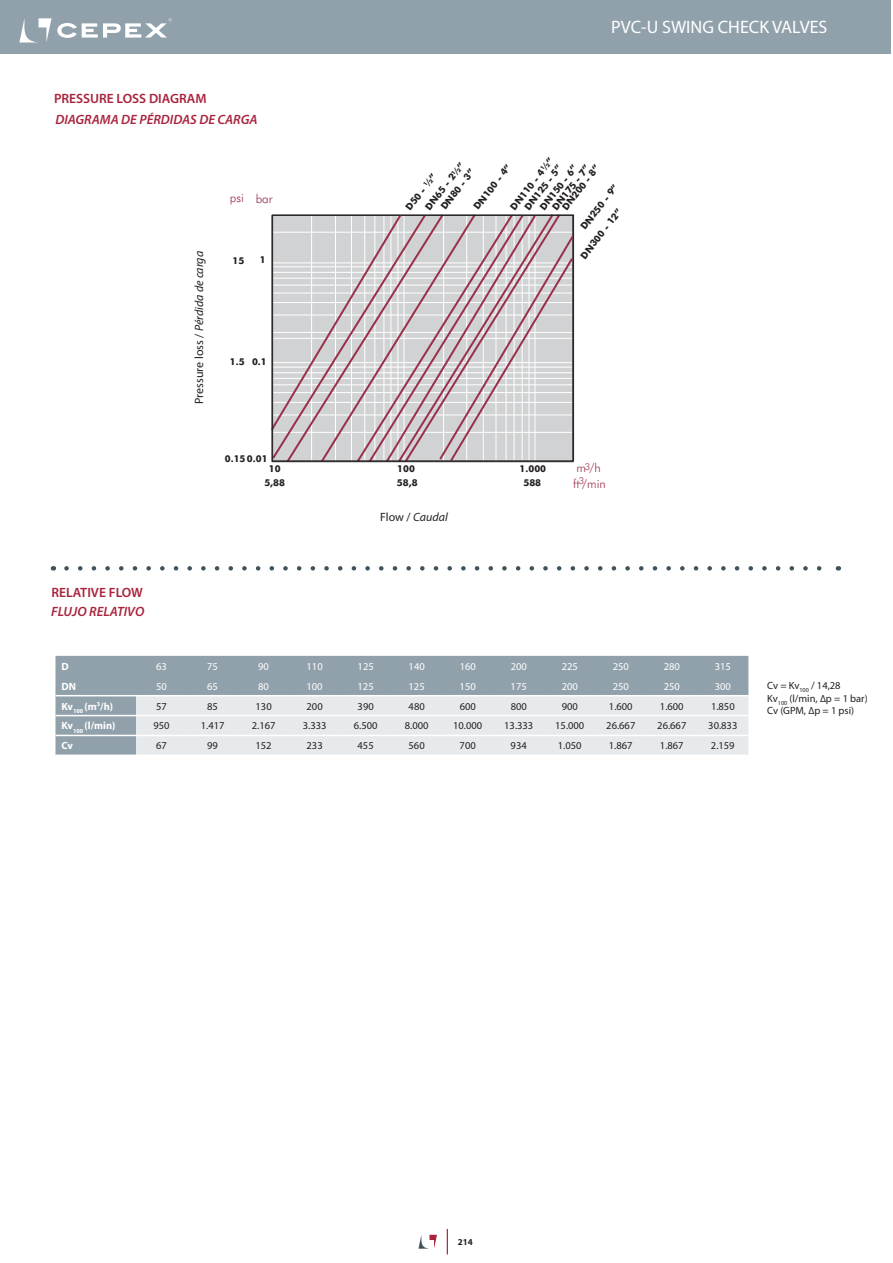
<style>
.page{position:relative;width:893px;height:1263px;background:#fff}
.page>*{position:absolute;margin:0;border:0;box-sizing:border-box;transform-origin:0 0}
.t1{font:18px "Myriad Pro";color:#fff}
.t2{font:italic 600 13.5px "Myriad Pro";color:#a9233d}
.t3{font:600 13.5px "Myriad Pro";color:#a9233d}
.t4{font:300 12.15px/16.5px "Futura BT";color:#9a314c}
.t5{font:italic 12px "Myriad Pro";color:#231f20}
.t6{font:300 10.8px "Futura BT";color:#231f20}
.t7{font:10.5px/12.6px "Myriad Pro";color:#231f20}
.t8{font:10.5px "Myriad Pro";color:#fff}
.t9{font:700 10.5px "Myriad Pro";letter-spacing:-.015em;color:#fff}
.t10{font:500 9.45px/12px "Futura BT";color:#231f20;text-align:right}
.t11{font:700 9px "Myriad Pro";color:#231f20}
.s1{font-style:normal}
</style>
<div class="page">
<div style="left:0;top:0;width:891px;height:54px;background:#91a1ab"></div>
<svg style="left:418px;top:1235px;width:19px;height:14px"></svg>
<svg style="left:447px;top:1229px;width:1px;height:25px"></svg>
<svg style="left:19px;top:18px;width:153px;height:25px"></svg>
<svg style="left:271px;top:214px;width:304px;height:249px;background:#d0c8cc"></svg>
<div style="left:272px;top:215px;width:302px;height:246px;border:1px solid #231f20"></div>
<div style="left:55px;top:656px;width:693px;height:98px;background:#91a1ab"></div>
<div style="left:136px;top:696px;width:612px;height:58px;background:#e6eaed"></div>
<hr style="left:55px;top:695px;width:81px;height:1px;background:#fff">
<hr style="left:136px;top:695px;width:51px;height:1px;background:#fff">
<hr style="left:187px;top:695px;width:51px;height:1px;background:#fff">
<hr style="left:238px;top:695px;width:51px;height:1px;background:#fff">
<hr style="left:289px;top:695px;width:51px;height:1px;background:#fff">
<hr style="left:340px;top:695px;width:51px;height:1px;background:#fff">
<hr style="left:391px;top:695px;width:51px;height:1px;background:#fff">
<hr style="left:442px;top:695px;width:51px;height:1px;background:#fff">
<hr style="left:493px;top:695px;width:51px;height:1px;background:#fff">
<hr style="left:544px;top:695px;width:51px;height:1px;background:#fff">
<hr style="left:595px;top:695px;width:51px;height:1px;background:#fff">
<hr style="left:646px;top:695px;width:51px;height:1px;background:#fff">
<hr style="left:697px;top:695px;width:51px;height:1px;background:#fff">
<hr style="left:55px;top:715px;width:81px;height:1px;background:#fff">
<hr style="left:136px;top:715px;width:51px;height:1px;background:#fff">
<hr style="left:187px;top:715px;width:51px;height:1px;background:#fff">
<hr style="left:238px;top:715px;width:51px;height:1px;background:#fff">
<hr style="left:289px;top:715px;width:51px;height:1px;background:#fff">
<hr style="left:340px;top:715px;width:51px;height:1px;background:#fff">
<hr style="left:391px;top:715px;width:51px;height:1px;background:#fff">
<hr style="left:442px;top:715px;width:51px;height:1px;background:#fff">
<hr style="left:493px;top:715px;width:51px;height:1px;background:#fff">
<hr style="left:544px;top:715px;width:51px;height:1px;background:#fff">
<hr style="left:595px;top:715px;width:51px;height:1px;background:#fff">
<hr style="left:646px;top:715px;width:51px;height:1px;background:#fff">
<hr style="left:697px;top:715px;width:51px;height:1px;background:#fff">
<hr style="left:55px;top:735px;width:81px;height:1px;background:#fff">
<hr style="left:136px;top:735px;width:51px;height:1px;background:#fff">
<hr style="left:187px;top:735px;width:51px;height:1px;background:#fff">
<hr style="left:238px;top:735px;width:51px;height:1px;background:#fff">
<hr style="left:289px;top:735px;width:51px;height:1px;background:#fff">
<hr style="left:340px;top:735px;width:51px;height:1px;background:#fff">
<hr style="left:391px;top:735px;width:51px;height:1px;background:#fff">
<hr style="left:442px;top:735px;width:51px;height:1px;background:#fff">
<hr style="left:493px;top:735px;width:51px;height:1px;background:#fff">
<hr style="left:544px;top:735px;width:51px;height:1px;background:#fff">
<hr style="left:595px;top:735px;width:51px;height:1px;background:#fff">
<hr style="left:646px;top:735px;width:51px;height:1px;background:#fff">
<hr style="left:697px;top:735px;width:51px;height:1px;background:#fff">
<svg style="left:66px;top:566px;width:756px;height:5px"></svg>
<p class="t3" style="left:54px;top:89px;width:154px">PRESSURE LOSS DIAGRAM</p>
<p class="t2" style="left:55px;top:111px;width:204px">DIAGRAMA DE PÉRDIDAS DE CARGA</p>
<p class="t5" style="left:192px;top:404px;width:154px;rotate:-90deg"><span class="s1">Pressure loss /</span> Pérdida de carga</p>
<p class="t6" style="left:199px;top:419px;width:158px;rotate:-90deg">Pérdida de carga / Perda de carga</p>
<p class="t4" style="left:230px;top:191px;width:44px">psi bar</p>
<p class="t10" style="left:232px;top:255px;width:13px">15</p>
<p class="t10" style="left:260px;top:254px;width:7px">1</p>
<p class="t10" style="left:230px;top:356px;width:16px">1.5</p>
<p class="t10" style="left:252px;top:356px;width:16px">0.1</p>
<h1 class="t1" style="left:611px;top:16px;width:218px">PVC-U SWING CHECK VALVES</h1>
<p class="t10" style="left:423px;top:205px;width:60px;rotate:-52deg">DN65 - 2½”<br>DN80 - 3”</p>
<p class="t10" style="left:471px;top:205px;width:56px;rotate:-52deg">DN100 - 4”</p>
<p class="t10" style="left:508px;top:206px;width:65px;line-height:11.1px;rotate:-52deg">DN110 - 4½”<br>DN125 - 5”</p>
<p class="t10" style="left:560px;top:205px;width:56px;rotate:-52deg">DN200 - 8”</p>
<p class="t10" style="left:543px;top:200px;width:56px;line-height:9.8px;text-align:left;text-indent:-8px;rotate:-52deg">DN150 - 6”<br>DN175 - 7”</p>
<p class="t10" style="left:403px;top:205px;width:45px;rotate:-52deg">D50 - ½”</p>
<p class="t10" style="left:562px;top:241px;width:79px;line-height:18px;text-align:left;text-indent:23px;rotate:-52deg">DN250 - 9”<br>DN300 - 12”</p>
<p class="t10" style="left:225px;top:453px;width:22px">0.15</p>
<p class="t10" style="left:247px;top:454px;width:22px">0.01</p>
<p class="t4" style="left:573px;top:460px;width:29px">m<sup>3</sup>/h ft<sup>3</sup></p>
<p class="t10" style="left:269px;top:464px;width:13px">10</p>
<p class="t10" style="left:397px;top:464px;width:19px">100</p>
<p class="t10" style="left:520px;top:464px;width:28px">1.000</p>
<p class="t10" style="left:264px;top:478px;width:22px">5,88</p>
<p class="t10" style="left:397px;top:478px;width:22px">58,8</p>
<p class="t10" style="left:523px;top:478px;width:19px">588</p>
<p class="t4" style="left:582px;top:477px;width:25px">/min</p>
<p class="t3" style="left:51px;top:583px;width:93px">RELATIVE FLOW</p>
<p class="t2" style="left:51px;top:602px;width:95px">FLUJO RELATIVO</p>
<p class="t5" style="left:380px;top:509px;width:69px"><span class="s1">Flow /</span> Caudal</p>
<p class="t9" style="left:61px;top:659px;width:9px">D</p>
<p class="t8" style="left:156px;top:660px;width:12px">63</p>
<p class="t8" style="left:207px;top:660px;width:12px">75</p>
<p class="t8" style="left:258px;top:660px;width:12px">90</p>
<p class="t8" style="left:307px;top:660px;width:18px">110</p>
<p class="t8" style="left:358px;top:660px;width:18px">125</p>
<p class="t8" style="left:409px;top:660px;width:18px">140</p>
<p class="t8" style="left:460px;top:660px;width:18px">160</p>
<p class="t8" style="left:511px;top:660px;width:18px">200</p>
<p class="t8" style="left:562px;top:660px;width:18px">225</p>
<p class="t8" style="left:613px;top:660px;width:18px">250</p>
<p class="t8" style="left:664px;top:660px;width:18px">280</p>
<p class="t8" style="left:715px;top:660px;width:18px">315</p>
<p class="t9" style="left:61px;top:679px;width:16px">DN</p>
<p class="t8" style="left:156px;top:680px;width:12px">50</p>
<p class="t8" style="left:207px;top:680px;width:12px">65</p>
<p class="t8" style="left:258px;top:680px;width:12px">80</p>
<p class="t8" style="left:307px;top:680px;width:18px">100</p>
<p class="t8" style="left:358px;top:680px;width:18px">125</p>
<p class="t8" style="left:409px;top:680px;width:18px">125</p>
<p class="t8" style="left:460px;top:680px;width:18px">150</p>
<p class="t8" style="left:511px;top:680px;width:18px">175</p>
<p class="t8" style="left:562px;top:680px;width:18px">200</p>
<p class="t8" style="left:613px;top:680px;width:18px">250</p>
<p class="t8" style="left:664px;top:680px;width:18px">250</p>
<p class="t8" style="left:715px;top:680px;width:18px">300</p>
<p class="t9" style="left:61px;top:699px;width:53px">Kv<sub>100</sub> (m<sup>3</sup>/h)</p>
<p class="t7" style="left:156px;top:700px;width:12px">57</p>
<p class="t7" style="left:207px;top:700px;width:12px">85</p>
<p class="t7" style="left:256px;top:700px;width:18px">130</p>
<p class="t7" style="left:307px;top:700px;width:18px">200</p>
<p class="t7" style="left:358px;top:700px;width:18px">390</p>
<p class="t7" style="left:409px;top:700px;width:18px">480</p>
<p class="t7" style="left:460px;top:700px;width:18px">600</p>
<p class="t7" style="left:511px;top:700px;width:18px">800</p>
<p class="t7" style="left:562px;top:700px;width:18px">900</p>
<p class="t7" style="left:609px;top:700px;width:25px">1.600</p>
<p class="t7" style="left:660px;top:700px;width:25px">1.600</p>
<p class="t7" style="left:711px;top:700px;width:25px">1.850</p>
<p class="t9" style="left:61px;top:719px;width:56px">Kv<sub>100</sub> (l/min)</p>
<p class="t7" style="left:154px;top:719px;width:18px">950</p>
<p class="t7" style="left:201px;top:719px;width:25px">1.417</p>
<p class="t7" style="left:252px;top:719px;width:25px">2.167</p>
<p class="t7" style="left:303px;top:719px;width:25px">3.333</p>
<p class="t7" style="left:354px;top:719px;width:25px">6.500</p>
<p class="t7" style="left:405px;top:719px;width:25px">8.000</p>
<p class="t7" style="left:453px;top:719px;width:31px">10.000</p>
<p class="t7" style="left:504px;top:719px;width:31px">13.333</p>
<p class="t7" style="left:555px;top:719px;width:31px">15.000</p>
<p class="t7" style="left:606px;top:719px;width:31px">26.667</p>
<p class="t7" style="left:657px;top:719px;width:31px">26.667</p>
<p class="t7" style="left:708px;top:719px;width:31px">30.833</p>
<p class="t9" style="left:61px;top:739px;width:13px">Cv</p>
<p class="t7" style="left:156px;top:739px;width:12px">67</p>
<p class="t7" style="left:207px;top:739px;width:12px">99</p>
<p class="t7" style="left:256px;top:739px;width:18px">152</p>
<p class="t7" style="left:307px;top:739px;width:18px">233</p>
<p class="t7" style="left:358px;top:739px;width:18px">455</p>
<p class="t7" style="left:409px;top:739px;width:18px">560</p>
<p class="t7" style="left:460px;top:739px;width:18px">700</p>
<p class="t7" style="left:511px;top:739px;width:18px">934</p>
<p class="t7" style="left:558px;top:739px;width:25px">1.050</p>
<p class="t7" style="left:609px;top:739px;width:25px">1.867</p>
<p class="t7" style="left:660px;top:739px;width:25px">1.867</p>
<p class="t7" style="left:711px;top:739px;width:25px">2.159</p>
<p class="t7" style="left:767px;top:679px;width:102px">Cv = Kv<sub>100</sub> / 14,28<br>Kv<sub>100</sub> (l/min, ∆p = 1 bar)<br>Cv (GPM, ∆p = 1 psi)</p>
<p class="t11" style="left:458px;top:1236px;width:16px">214</p>
</div>
